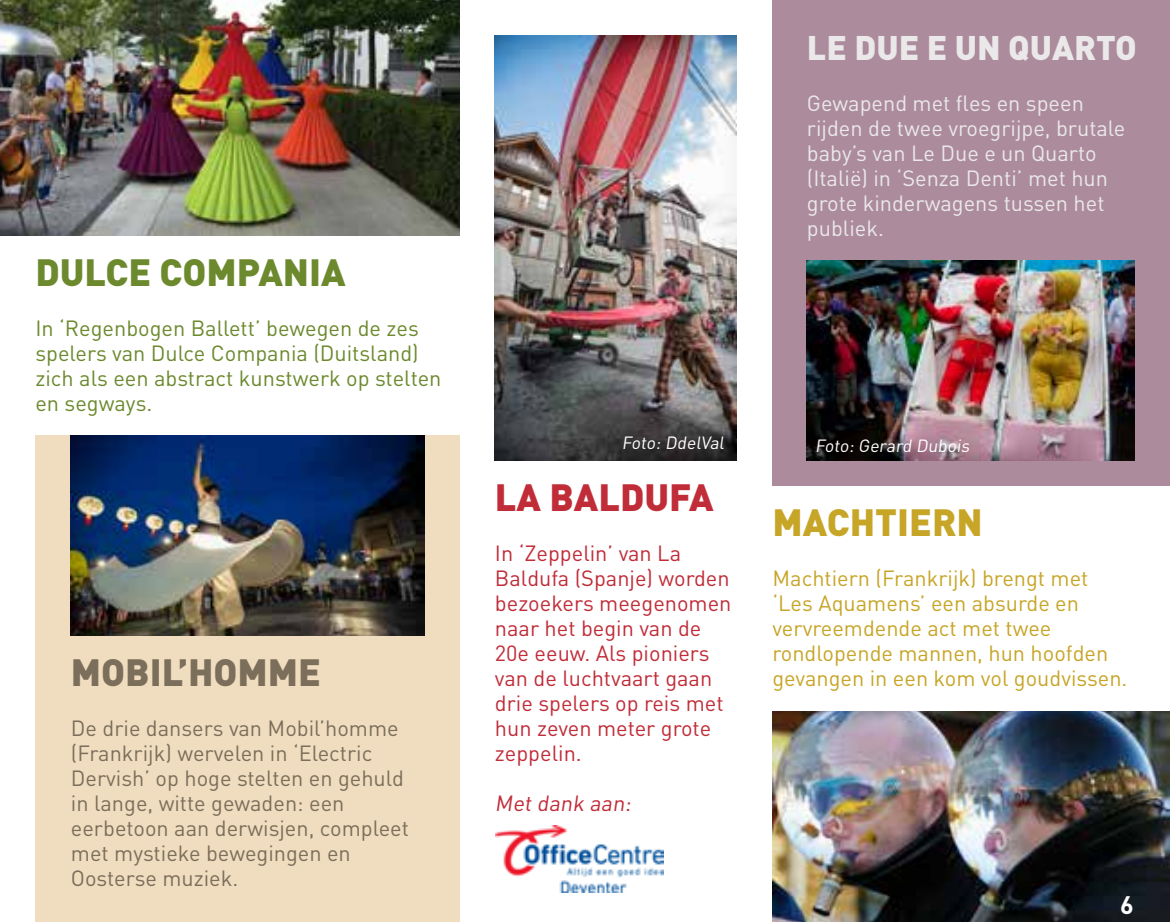
<style>
.page{position:relative;width:1170px;height:922px;background:#fff}
.page>*{position:absolute;margin:0;border:0;box-sizing:border-box;transform-origin:0 0}
.t1{font:900 37.5px "DIN";color:#6c892d}
.t2{font:900 37.5px "DIN";color:#7b6e5b}
.t3{font:900 37.5px "DIN";color:#c7a527}
.t4{font:900 37.5px "DIN";color:#c02c38}
.t5{font:900 33.75px "DIN";color:#eae8e9}
.t6{font:700 25px "DIN";color:#fff}
.t7{font:21.75px/25px "DIN";color:#7b6e5b}
.t8{font:21.75px/25px "DIN";color:#c02c38}
.t9{font:21.75px/25px "DIN";color:#eae8e9}
.t10{font:21.75px/25px "DIN";color:#c7a527}
.t11{font:21.75px/25px "DIN";color:#6c892d}
.t12{font:17.5px "DIN";color:#fff}
</style>
<div class="page">
<img style="left:772px;top:711px;width:397px;height:210px">
<img style="left:0;top:0;width:459px;height:235px">
<img style="left:495px;top:35px;width:241px;height:426px">
<div style="left:35px;top:435px;width:424px;height:486px;background:#f0ddbf"></div>
<img style="left:71px;top:435px;width:353px;height:200px">
<div style="left:772px;top:0;width:397px;height:485px;background:#ac8b9c"></div>
<img style="left:806px;top:260px;width:328px;height:200px">
<img style="left:495px;top:825px;width:168px;height:67px">
<h1 class="t1" style="left:35px;top:247px;width:311px">DULCE COMPANIA</h1>
<p class="t11" style="left:35px;top:315px;width:407px">In ‘Regenbogen Ballett’ bewegen de zes spelers van Dulce Compania (Duitsland) zich als een abstract kunstwerk op stelten en segways.</p>
<h1 class="t2" style="left:71px;top:647px;width:252px">MOBIL’HOMME</h1>
<p class="t7" style="left:71px;top:715px;width:339px">De drie dansers van Mobil’homme (Frankrijk) wervelen in ‘Electric<br>Dervish’ op hoge stelten en gehuld in lange, witte gewaden: een eerbetoon aan derwisjen, compleet met mystieke bewegingen en<br>Oosterse muziek.</p>
<h2 class="t5" style="left:806px;top:26px;width:331px">LE DUE E UN QUARTO</h2>
<p class="t9" style="left:806px;top:90px;width:320px">Gewapend met fles en speen rijden de twee vroegrijpe, brutale baby’s van Le Due e un Quarto (Italië) in ‘Senza Denti’ met hun grote kinderwagens tussen het publiek.</p>
<p class="t12" style="left:621px;top:431px;width:107px">Foto: DdelVal</p>
<h1 class="t4" style="left:495px;top:472px;width:220px">LA BALDUFA</h1>
<p class="t8" style="left:495px;top:540px;width:238px">In ‘Zeppelin’ van La<br>Baldufa (Spanje) worden bezoekers meegenomen naar het begin van de<br>20e eeuw. Als pioniers van de luchtvaart gaan drie spelers op reis met hun zeven meter grote zeppelin.</p>
<p class="t8" style="left:495px;top:790px;width:141px">Met dank aan:</p>
<p class="t12" style="left:815px;top:434px;width:159px">Foto: Gerard Dubois</p>
<h1 class="t3" style="left:772px;top:497px;width:212px">MACHTIERN</h1>
<p class="t10" style="left:772px;top:565px;width:356px">Machtiern (Frankrijk) brengt met ‘Les Aquamens’ een absurde en vervreemdende act met twee rondlopende mannen, hun hoofden gevangen in een kom vol goudvissen.</p>
<p class="t6" style="left:1119px;top:888px;width:15px">6</p>
</div>
